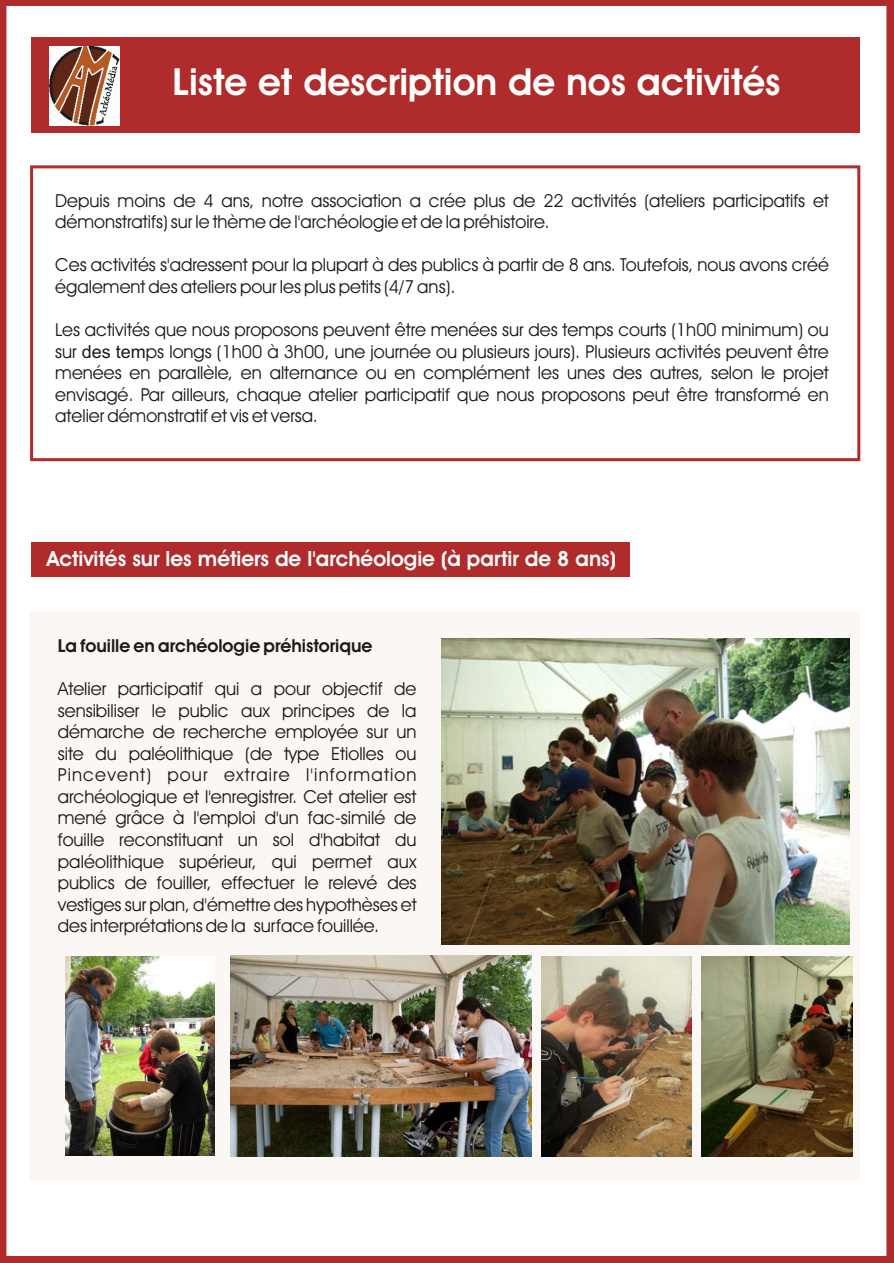
<style>
.page{position:relative;width:894px;height:1263px;background:#fff}
.page>*{position:absolute;margin:0;border:0;box-sizing:border-box;transform-origin:0 0}
.t1{font:700 37.5px "Avant Garde Bk BT";color:#fff}
.t2{font:700 21px "Avant Garde Bk BT";color:#fff}
.t3{font:18px/21.6px "Avant Garde Bk BT";color:#1f1a17}
.t4{font:700 18px "Avant Garde Bk BT";color:#1f1a17}
.s1{font-family:"Arial"}
</style>
<div class="page">
<img style="left:0;top:0;width:894px;height:1263px">
<h1 class="t1" style="left:173px;top:66px;width:609px">Liste et description de nos activités</h1>
<p class="t3" style="left:55px;top:191px;width:775px">Depuis moins de 4 ans, notre association a crée plus de 22 activités (ateliers participatifs et démonstratifs) sur le thème de l'archéologie et de la préhistoire.</p>
<p class="t3" style="left:55px;top:256px;width:775px">Ces activités s'adressent pour la plupart à des publics à partir de 8 ans. Toutefois, nous avons créé également des ateliers pour les plus petits (4/7 ans).</p>
<p class="t3" style="left:55px;top:321px;width:775px;text-align:justify">Les activités que nous proposons peuvent être menées sur des temps courts (1h00 minimum) ou sur <span class="s1">des tem</span>ps longs (1h00 à 3h00, une journée ou plusieurs jours). Plusieurs activités peuvent être menées en parallèle, en alternance ou en complément les unes des autres, selon le projet envisagé. Par ailleurs, chaque atelier participatif que nous proposons peut être transformé en atelier démonstratif et vis et versa.</p>
<p class="t2" style="left:47px;top:550px;width:571px">Activités sur les métiers de l'archéologie (à partir de 8 ans)</p>
<p class="t4" style="left:58px;top:638px;width:316px">La fouille en archéologie préhistorique</p>
<p class="t3" style="left:58px;top:679px;width:360px;text-align:justify">Atelier participatif qui a pour objectif de sensibiliser le public aux principes de la démarche de recherche employée sur un site du paléolithique (de type Etiolles ou Pincevent) pour extraire l'information archéologique et l'enregistrer. Cet atelier est mené grâce à l'emploi d'un fac-similé de fouille reconstituant un sol d'habitat du paléolithique supérieur, qui permet aux publics de fouiller, effectuer le relevé des vestiges sur plan, d'émettre des hypothèses et des interprétations de la surface fouillée.</p>
</div>
